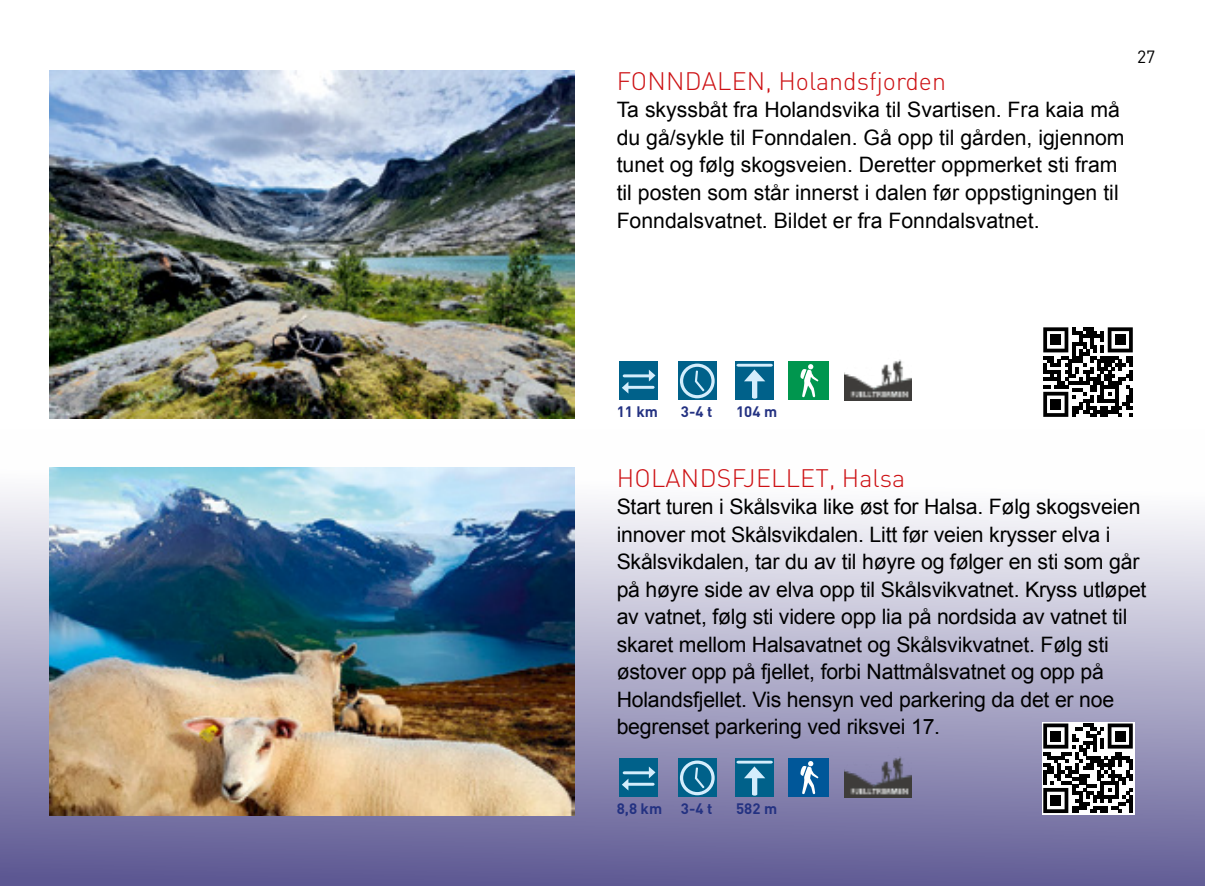
<style>
.page{position:relative;width:1205px;height:886px;background:#fff}
.page>*{position:absolute;margin:0;border:0;box-sizing:border-box;transform-origin:0 0}
.t1{font:300 25px "DINOT";color:#cd1013}
.t2{font:21.25px/27.5px "Arial";letter-spacing:-.01em;color:#000}
.t3{font:17.5px "DINOT";color:#000}
.t4{font:700 15px "DINOT";color:#243282}
</style>
<div class="page">
<div style="left:0;top:429px;width:1205px;height:457px;background:linear-gradient(to bottom,#fff,#615c94)"></div>
<svg style="left:1043px;top:327px;width:90px;height:90px"></svg>
<div style="left:1050px;top:334px;width:11px;height:11px;background:#000"></div>
<div style="left:1115px;top:334px;width:10px;height:11px;background:#000"></div>
<div style="left:1050px;top:399px;width:11px;height:11px;background:#000"></div>
<img style="left:50px;top:71px;width:524px;height:347px">
<div style="left:735px;top:361px;width:39px;height:39px;background:#00618a"></div>
<hr style="left:736px;top:364px;width:37px;height:3px;background:#d4edfc;border-radius:2px">
<svg style="left:744px;top:369px;width:21px;height:30px"></svg>
<div style="left:788px;top:361px;width:40px;height:39px;background:#00964e"></div>
<svg style="left:800px;top:364px;width:19px;height:34px"></svg>
<div style="left:678px;top:361px;width:39px;height:39px;background:#00618a"></div>
<svg style="left:680px;top:364px;width:35px;height:34px"></svg>
<div style="left:619px;top:361px;width:39px;height:39px;background:#00618a"></div>
<svg style="left:622px;top:370px;width:33px;height:24px"></svg>
<img style="left:844px;top:359px;width:67px;height:41px">
<img style="left:50px;top:468px;width:524px;height:347px">
<div style="left:735px;top:758px;width:39px;height:39px;background:#00618a"></div>
<hr style="left:736px;top:761px;width:37px;height:2px;background:#d4edfc;border-radius:2px">
<svg style="left:744px;top:766px;width:21px;height:29px"></svg>
<div style="left:788px;top:758px;width:40px;height:39px;background:#005799"></div>
<svg style="left:800px;top:761px;width:19px;height:34px"></svg>
<div style="left:678px;top:758px;width:39px;height:39px;background:#00618a"></div>
<svg style="left:680px;top:760px;width:35px;height:35px"></svg>
<div style="left:619px;top:758px;width:39px;height:39px;background:#00618a"></div>
<svg style="left:622px;top:766px;width:33px;height:24px"></svg>
<div style="left:1042px;top:722px;width:92px;height:92px;background:#fff"></div>
<svg style="left:1043px;top:723px;width:90px;height:90px"></svg>
<div style="left:1050px;top:731px;width:11px;height:10px;background:#000"></div>
<div style="left:1115px;top:731px;width:10px;height:10px;background:#000"></div>
<div style="left:1050px;top:795px;width:11px;height:11px;background:#000"></div>
<img style="left:844px;top:747px;width:67px;height:50px">
<p class="t1" style="left:617px;top:64px;width:331px">FONNDALEN, Holandsfjorden</p>
<p class="t2" style="left:617px;top:96px;width:509px">Ta skyssbåt fra Holandsvika til Svartisen. Fra kaia må du gå/sykle til Fonndalen. Gå opp til gården, igjennom tunet og følg skogsveien. Deretter oppmerket sti fram til posten som står innerst i dalen før oppstigningen til Fonndalsvatnet. Bildet er fra Fonndalsvatnet.</p>
<p class="t3" style="left:1137px;top:45px;width:20px">27</p>
<p class="t4" style="left:617px;top:402px;width:43px">11 km</p>
<p class="t4" style="left:681px;top:402px;width:33px">3-4 t</p>
<p class="t4" style="left:736px;top:402px;width:43px">104 m</p>
<p class="t1" style="left:617px;top:461px;width:290px">HOLANDSFJELLET, Halsa</p>
<p class="t2" style="left:617px;top:493px;width:531px">Start turen i Skålsvika like øst for Halsa. Følg skogsveien innover mot Skålsvikdalen. Litt før veien krysser elva i Skålsvikdalen, tar du av til høyre og følger en sti som går på høyre side av elva opp til Skålsvikvatnet. Kryss utløpet av vatnet, følg sti videre opp lia på nordsida av vatnet til skaret mellom Halsavatnet og Skålsvikvatnet. Følg sti østover opp på fjellet, forbi Nattmålsvatnet og opp på Holandsfjellet. Vis hensyn ved parkering da det er noe begrenset parkering ved riksvei 17.</p>
<p class="t4" style="left:617px;top:798px;width:47px">8,8 km</p>
<p class="t4" style="left:681px;top:798px;width:33px">3-4 t</p>
<p class="t4" style="left:736px;top:798px;width:43px">582 m</p>
</div>
